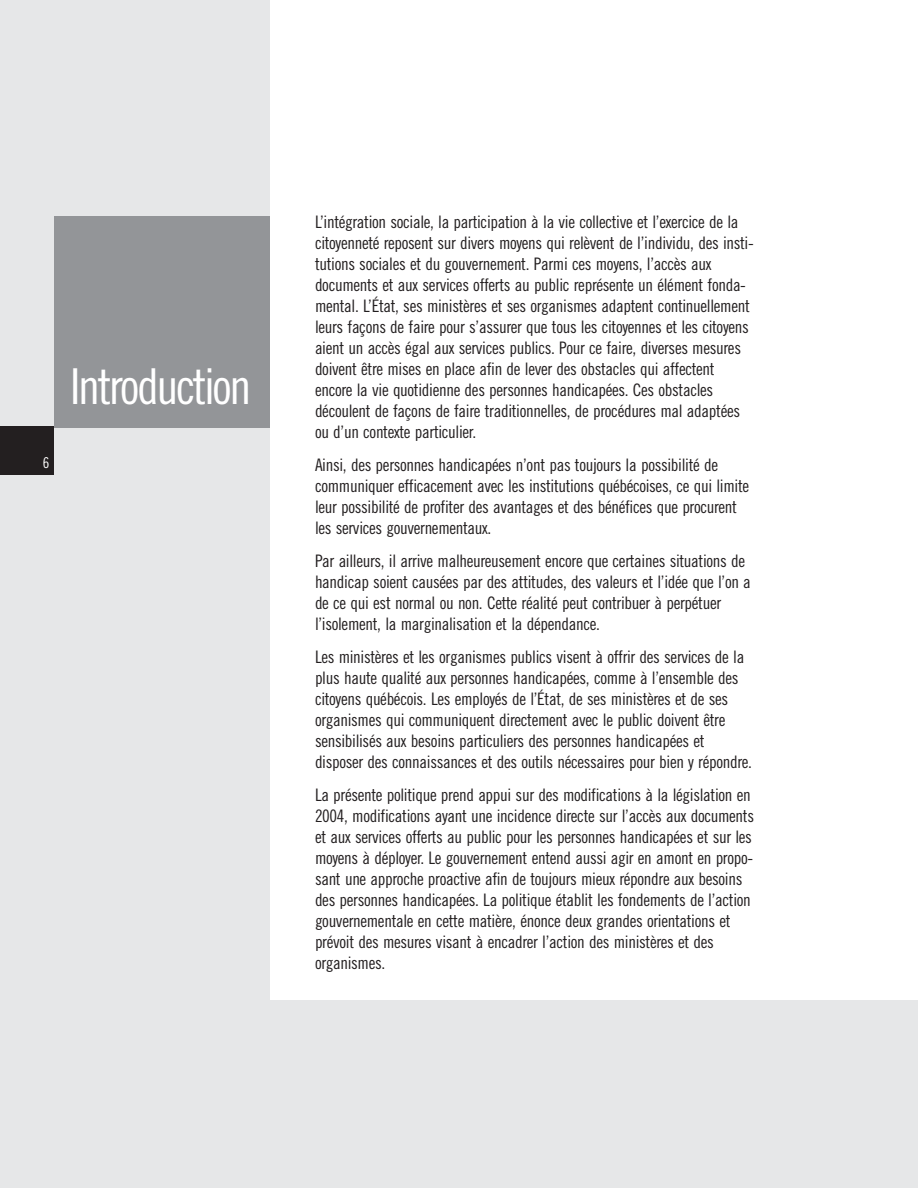
<style>
.page{position:relative;width:918px;height:1188px;background:#fff}
.page>*{position:absolute;margin:0;border:0;box-sizing:border-box;transform-origin:0 0}
.t1{font:49.5px "Trade Gothic Cond Eighteen";letter-spacing:-.05em;color:#fff}
.t2{font:17.25px/21px "Trade Gothic Cond Eighteen";letter-spacing:-.02em;color:#231f20}
.t3{font:15px "Trade Gothic Cond Eighteen";color:#fff}
</style>
<div class="page">
<div style="left:0;top:0;width:270px;height:1188px;background:#e6e7e8"></div>
<div style="left:0;top:1000px;width:918px;height:188px;background:#e6e7e8"></div>
<div style="left:0;top:426px;width:54px;height:48px;background:#231f20"></div>
<div style="left:55px;top:216px;width:215px;height:212px;background:#939598"></div>
<p class="t3" style="left:43px;top:457px;width:8px">6</p>
<h1 class="t1" style="left:70px;top:368px;width:183px">Introduction</h1>
<p class="t2" style="left:315px;top:213px;width:440px">L’intégration sociale, la participation à la vie collective et l’exercice de la citoyenneté reposent sur divers moyens qui relèvent de l’individu, des insti&shy;tutions sociales et du gouvernement. Parmi ces moyens, l’accès aux documents et aux services offerts au public représente un élément fonda&shy;mental. L’État, ses ministères et ses organismes adaptent continuellement leurs façons de faire pour s’assurer que tous les citoyennes et les citoyens aient un accès égal aux services publics. Pour ce faire, diverses mesures doivent être mises en place afin de lever des obstacles qui affectent encore la vie quotidienne des personnes handicapées. Ces obstacles découlent de façons de faire traditionnelles, de procédures mal adaptées ou d’un contexte particulier.</p>
<p class="t2" style="left:315px;top:456px;width:436px">Ainsi, des personnes handicapées n’ont pas toujours la possibilité de communiquer efficacement avec les institutions québécoises, ce qui limite leur possibilité de profiter des avantages et des bénéfices que procurent les services gouvernementaux.</p>
<p class="t2" style="left:315px;top:552px;width:437px">Par ailleurs, il arrive malheureusement encore que certaines situations de handicap soient causées par des attitudes, des valeurs et l’idée que l’on a de ce qui est normal ou non. Cette réalité peut contribuer à perpétuer l’isolement, la marginalisation et la dépendance.</p>
<p class="t2" style="left:315px;top:648px;width:439px">Les ministères et les organismes publics visent à offrir des services de la plus haute qualité aux personnes handicapées, comme à l’ensemble des citoyens québécois. Les employés de l’État, de ses ministères et de ses organismes qui communiquent directement avec le public doivent être sensibilisés aux besoins particuliers des personnes handicapées et disposer des connaissances et des outils nécessaires pour bien y répondre.</p>
<p class="t2" style="left:315px;top:786px;width:441px">La présente politique prend appui sur des modifications à la législation en 2004, modifications ayant une incidence directe sur l’accès aux documents et aux services offerts au public pour les personnes handicapées et sur les moyens à déployer. Le gouvernement entend aussi agir en amont en propo&shy;sant une approche proactive afin de toujours mieux répondre aux besoins des personnes handicapées. La politique établit les fondements de l’action gouvernementale en cette matière, énonce deux grandes orientations et prévoit des mesures visant à encadrer l’action des ministères et des organismes.</p>
</div>
